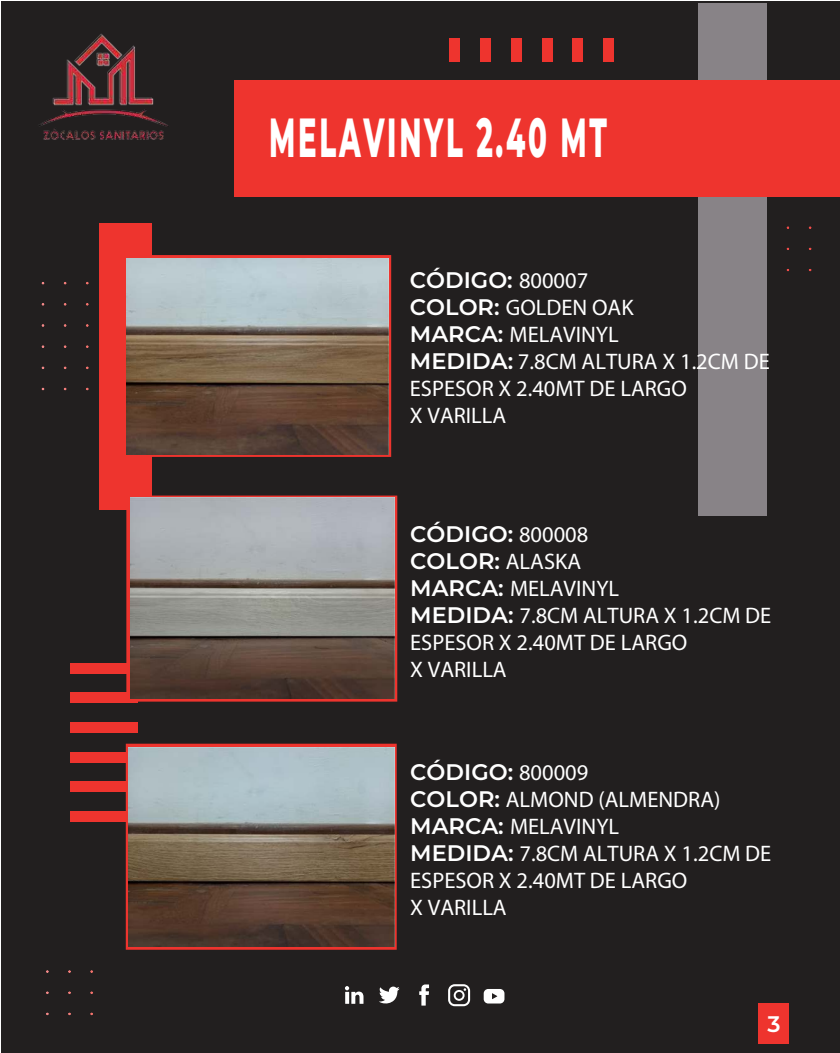
<style>
.page{position:relative;width:840px;height:1053px;background:#fff}
.page>*{position:absolute;margin:0;border:0;box-sizing:border-box;transform-origin:0 0}
.t1{font:800 55px "Montserrat";letter-spacing:.1em;color:#fff;scale:.5 1}
.t2{font:22.5px/27px "Montserrat";color:#fff}
.t3{font:600 22.5px "Montserrat";color:#fff}
.s1{font-weight:600}
</style>
<div class="page">
<div style="left:2px;top:1px;width:837px;height:1051px;background:#221f1f"></div>
<div style="left:697px;top:4px;width:69px;height:512px;background:#888387"></div>
<div style="left:758px;top:1003px;width:30px;height:40px;background:#ee342e"></div>
<div style="left:100px;top:224px;width:52px;height:286px;background:#ee342e"></div>
<div style="left:234px;top:80px;width:605px;height:116px;background:#ee342e"></div>
<div style="left:69px;top:810px;width:68px;height:11px;background:#ee342e"></div>
<div style="left:69px;top:781px;width:68px;height:10px;background:#ee342e"></div>
<div style="left:69px;top:751px;width:68px;height:11px;background:#ee342e"></div>
<div style="left:69px;top:722px;width:68px;height:10px;background:#ee342e"></div>
<div style="left:69px;top:692px;width:68px;height:11px;background:#ee342e"></div>
<div style="left:69px;top:663px;width:68px;height:10px;background:#ee342e"></div>
<div style="left:449px;top:38px;width:10px;height:23px;background:#ee342e"></div>
<div style="left:479px;top:38px;width:11px;height:23px;background:#ee342e"></div>
<div style="left:510px;top:38px;width:11px;height:23px;background:#ee342e"></div>
<div style="left:541px;top:38px;width:11px;height:23px;background:#ee342e"></div>
<div style="left:572px;top:38px;width:11px;height:23px;background:#ee342e"></div>
<div style="left:603px;top:38px;width:11px;height:23px;background:#ee342e"></div>
<div style="left:117px;top:255px;width:274px;height:202px;border:4px solid #ee342e"></div>
<img style="left:39px;top:33px;width:129px;height:107px">
<div style="left:126px;top:495px;width:271px;height:206px;border:4px solid #ee342e"></div>
<div style="left:126px;top:743px;width:270px;height:206px;border:4px solid #ee342e"></div>
<svg style="left:483px;top:989px;width:21px;height:14px"></svg>
<svg style="left:379px;top:986px;width:20px;height:18px"></svg>
<svg style="left:419px;top:984px;width:10px;height:21px"></svg>
<svg style="left:448px;top:984px;width:22px;height:22px"></svg>
<svg style="left:345px;top:986px;width:18px;height:17px"></svg>
<img style="left:126px;top:258px;width:262px;height:196px">
<img style="left:130px;top:498px;width:264px;height:200px">
<img style="left:128px;top:747px;width:266px;height:199px">
<h1 class="t1" style="left:269px;top:106px;width:677px">MELAVINYL 2.40 MT</h1>
<p class="t2" style="left:410px;top:267px;width:361px"><span class="s1">CÓDIGO:</span> 800007<br><span class="s1">COLOR:</span> GOLDEN OAK<br><span class="s1">MARCA:</span> MELAVINYL<br><span class="s1">MEDIDA:</span> 7.8CM ALTURA X 1.2CM DE<br>ESPESOR X 2.40MT DE LARGO<br>X VARILLA</p>
<p class="t2" style="left:410px;top:520px;width:362px"><span class="s1">CÓDIGO:</span> 800008<br><span class="s1">COLOR:</span> ALASKA<br><span class="s1">MARCA:</span> MELAVINYL<br><span class="s1">MEDIDA:</span> 7.8CM ALTURA X 1.2CM DE<br>ESPESOR X 2.40MT DE LARGO<br>X VARILLA</p>
<p class="t2" style="left:410px;top:759px;width:362px"><span class="s1">CÓDIGO:</span> 800009<br><span class="s1">COLOR:</span> ALMOND (ALMENDRA)<br><span class="s1">MARCA:</span> MELAVINYL<br><span class="s1">MEDIDA:</span> 7.8CM ALTURA X 1.2CM DE<br>ESPESOR X 2.40MT DE LARGO<br>X VARILLA</p>
<p class="t3" style="left:767px;top:1013px;width:15px">3</p>
</div>
